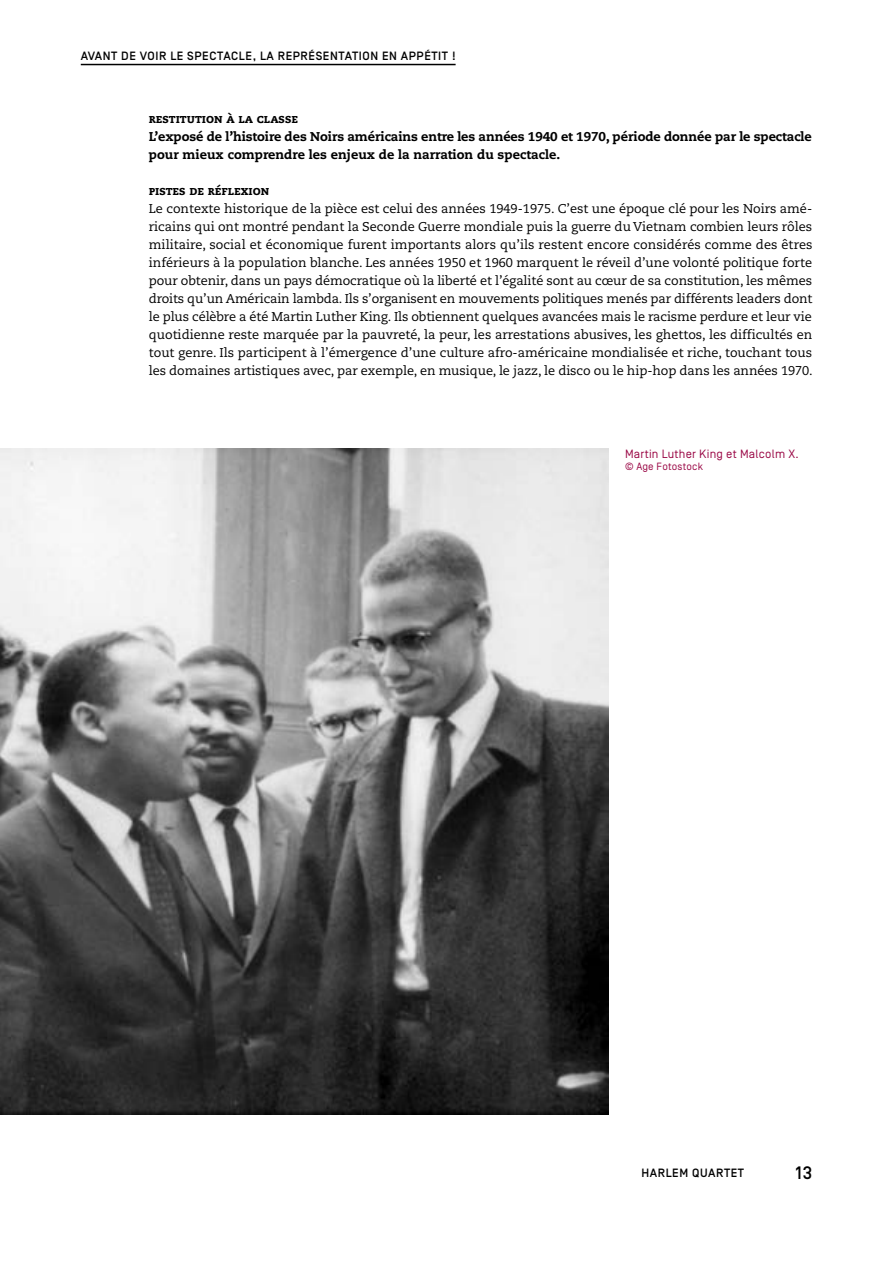
<style>
.page{position:relative;width:893px;height:1263px;background:#fff}
.page>*{position:absolute;margin:0;border:0;box-sizing:border-box;transform-origin:0 0}
.t1{font:500 18px "Simplon BP";color:#000}
.Texte_courant_sans_e{font:12.75px/18px "Caecilia LT Std";letter-spacing:-.005em;color:#000;text-align:justify}
.Texte_courant_sans_e-2{font:800 12.75px/18px "Caecilia LT Std";letter-spacing:-.005em;color:#000}
.Texte_courant{font:800 12.75px "Caecilia LT Std";color:#000}
.t2{font:500 12px "Simplon BP";letter-spacing:.05em;color:#000}
.Legende{font:12px "Simplon BP Regular";letter-spacing:.02em;color:#9a0745}
.Legende-2{font:10.5px "Simplon BP Regular";letter-spacing:.02em;color:#9a0745}
</style>
<div class="page">
<hr style="left:81px;top:64px;width:375px;height:1px;background:#000">
<img style="left:0;top:449px;width:608px;height:666px">
<p class="t2" style="left:81px;top:49px;width:16px">AVANT</p>
<p class="t2" style="left:121px;top:49px;width:27px">DE VOIR</p>
<p class="t2" style="left:170px;top:49px;width:26px">LE SPECTACLE</p>
<p class="t2" style="left:253px;top:49px;width:34px">, LA REPRÉSENTATION</p>
<p class="t2" style="left:382px;top:49px;width:27px">EN APPÉTIT</p>
<p class="t2" style="left:452px;top:49px;width:5px">!</p>
<p class="Texte_courant" style="left:149px;top:110px;width:151px">restitution à la classe</p>
<p class="Texte_courant_sans_e-2" style="left:149px;top:127px;width:664px">L’exposé de l’histoire des Noirs américains entre les années 1940 et 1970, période donnée par le spectacle pour mieux comprendre les enjeux de la narration du spectacle.</p>
<p class="Texte_courant" style="left:149px;top:182px;width:122px">pistes de réflexion</p>
<p class="Texte_courant_sans_e" style="left:149px;top:200px;width:665px">Le contexte historique de la pièce est celui des années 1949-1975. C’est une époque clé pour les Noirs amé&shy;ricains qui ont montré pendant la Seconde Guerre mondiale puis la guerre du Vietnam combien leurs rôles militaire, social et économique furent importants alors qu’ils restent encore considérés comme des êtres inférieurs à la population blanche. Les années 1950 et 1960 marquent le réveil d’une volonté politique forte pour obtenir, dans un pays démocratique où la liberté et l’égalité sont au cœur de sa constitution, les mêmes droits qu’un Américain lambda. Ils s’organisent en mouvements politiques menés par différents leaders dont le plus célèbre a été Martin Luther King. Ils obtiennent quelques avancées mais le racisme perdure et leur vie quotidienne reste marquée par la pauvreté, la peur, les arrestations abusives, les ghettos, les difficultés en tout genre. Ils participent à l’émergence d’une culture afro-américaine mondialisée et riche, touchant tous les domaines artistiques avec, par exemple, en musique, le jazz, le disco ou le hip-hop dans les années 1970.</p>
<p class="Legende" style="left:625px;top:447px;width:175px">Martin Luther King et Malcolm X.</p>
<p class="Legende-2" style="left:625px;top:461px;width:80px">© Age Fotostock</p>
<p class="t2" style="left:641px;top:1166px;width:104px">HARLEM QUARTET</p>
<h1 class="t1" style="left:795px;top:1162px;width:18px">13</h1>
</div>
